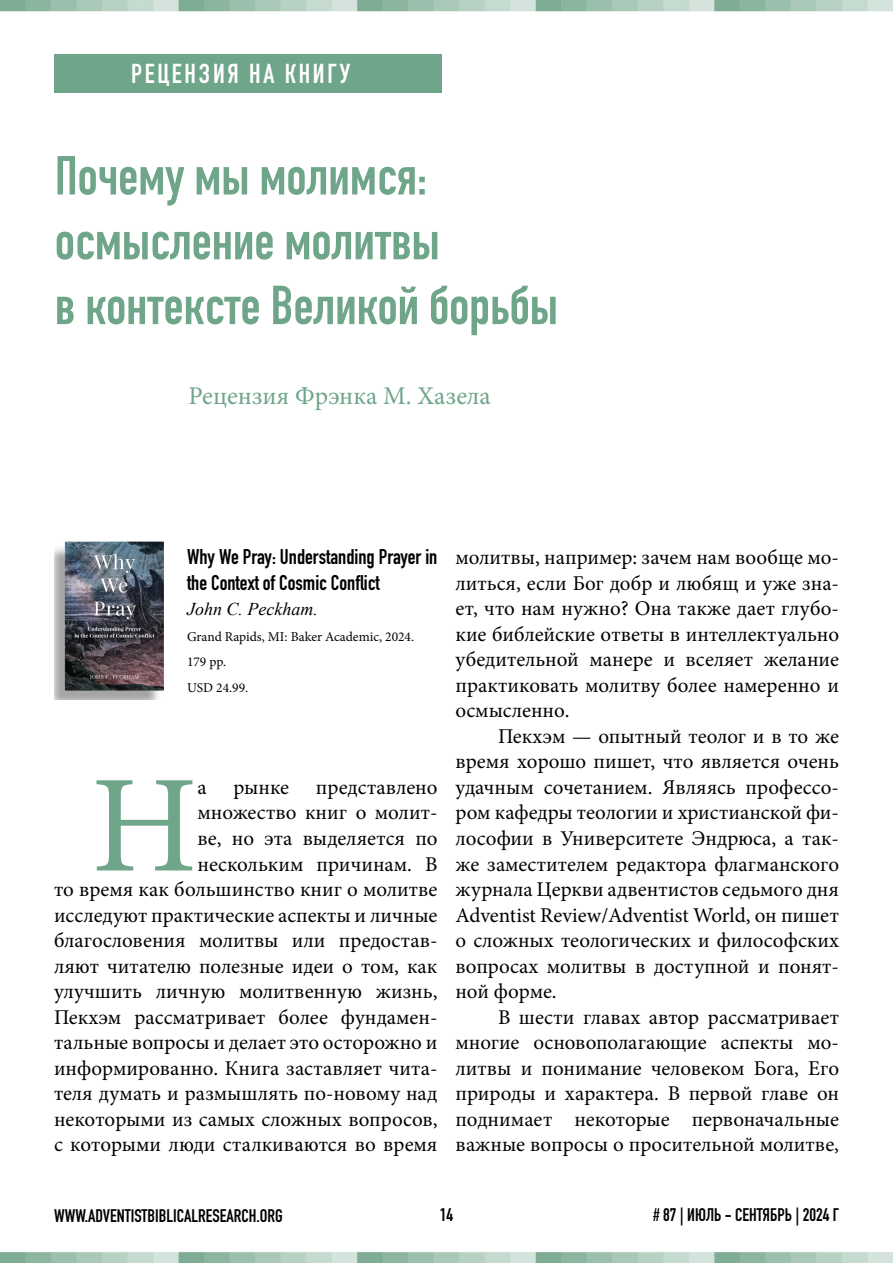
<style>
.page{position:relative;width:893px;height:1263px;background:#fff}
.page>*{position:absolute;margin:0;border:0;box-sizing:border-box;transform-origin:0 0}
.t1{font:138.75px "Minion Pro";color:#6fa589}
.t2{font:700 54px/64.8px "DIN Condensed";color:#6fa589}
.t3{font:700 27px "DIN Condensed";letter-spacing:.1em;color:#fff}
.t4{font:25.5px "Minion Pro";color:#6fa589}
.t5{font:21px/25.5px "Minion Pro";color:#000;text-align:justify}
.t6{font:700 21px/25.5px "DIN Condensed";color:#000}
.t7{font:700 18px "DIN Condensed";color:#000}
.t8{font:italic 18px "Times New Roman";color:#000}
.t9{font:13.5px/25.5px "Minion Pro";color:#000}
</style>
<div class="page">
<img style="left:0;top:1252px;width:893px;height:11px">
<img style="left:0;top:0;width:893px;height:12px">
<div style="left:54px;top:54px;width:388px;height:39px;background:#6fa589"></div>
<img style="left:54px;top:541px;width:110px;height:158px">
<p class="t3" style="left:131px;top:55px;width:221px">РЕЦЕНЗИЯ НА КНИГУ</p>
<h2 class="t2" style="left:55px;top:143px;width:504px">Почему мы молимся: осмысление молитвы<br>в контексте Великой борьбы</h2>
<p class="t4" style="left:189px;top:379px;width:303px">Рецензия Фрэнка М. Хазела</p>
<p class="t6" style="left:187px;top:544px;width:252px">Why We Pray: Understanding Prayer in the Context of Cosmic Conflict</p>
<p class="t8" style="left:187px;top:597px;width:132px">John C. Peckham.</p>
<p class="t9" style="left:187px;top:624px;width:229px">Grand Rapids, MI: Baker Academic, 2024.<br>179 pp.<br>USD 24.99.</p>
<h1 class="t1" style="left:91px;top:733px;width:108px">Н</h1>
<p class="t5" style="left:198px;top:774px;width:11px">а</p>
<p class="t5" style="left:233px;top:774px;width:57px">рынке</p>
<p class="t5" style="left:54px;top:774px;width:385px;text-align:right">представлено<br>множество книг о молит-<br>ве, но эта выделяется по<br>нескольким причинам. В<br>то время как большинство книг о молитве исследуют практические аспекты и личные благословения молитвы или предостав&shy;ляют читателю полезные идеи о том, как улучшить личную молитвенную жизнь, Пекхэм рассматривает более фундамен&shy;тальные вопросы и делает это осторожно и информированно. Книга заставляет чита&shy;теля думать и размышлять по-новому над некоторыми из самых сложных вопросов, с которыми люди сталкиваются во время</p>
<p class="t5" style="left:455px;top:545px;width:385px">молитвы, например: зачем нам вообще мо&shy;литься, если Бог добр и любящ и уже зна&shy;ет, что нам нужно? Она также дает глубо&shy;кие библейские ответы в интеллектуально убедительной манере и вселяет желание практиковать молитву более намеренно и осмысленно.</p>
<p class="t5" style="left:455px;top:723px;width:385px;text-indent:43px">Пекхэм — опытный теолог и в то же время хорошо пишет, что является очень удачным сочетанием. Являясь профессо&shy;ром кафедры теологии и христианской фи&shy;лософии в Университете Эндрюса, а так&shy;же заместителем редактора флагманского журнала Церкви адвентистов седьмого дня Adventist Review/Adventist World, он пишет о сложных теологических и философских вопросах молитвы в доступной и понят&shy;ной форме.</p>
<p class="t5" style="left:455px;top:1004px;width:385px;text-indent:43px">В шести главах автор рассматривает многие основополагающие аспекты мо&shy;литвы и понимание человеком Бога, Его природы и характера. В первой главе он поднимает некоторые первоначальные важные вопросы о просительной молитве,</p>
<p class="t7" style="left:54px;top:1203px;width:230px">WWW.ADVENTISTBIBLICALRESEARCH.ORG</p>
<p class="t7" style="left:440px;top:1202px;width:15px">14</p>
<p class="t7" style="left:653px;top:1202px;width:187px"># 87 | ИЮЛЬ - СЕНТЯБРЬ | 2024 Г</p>
</div>
